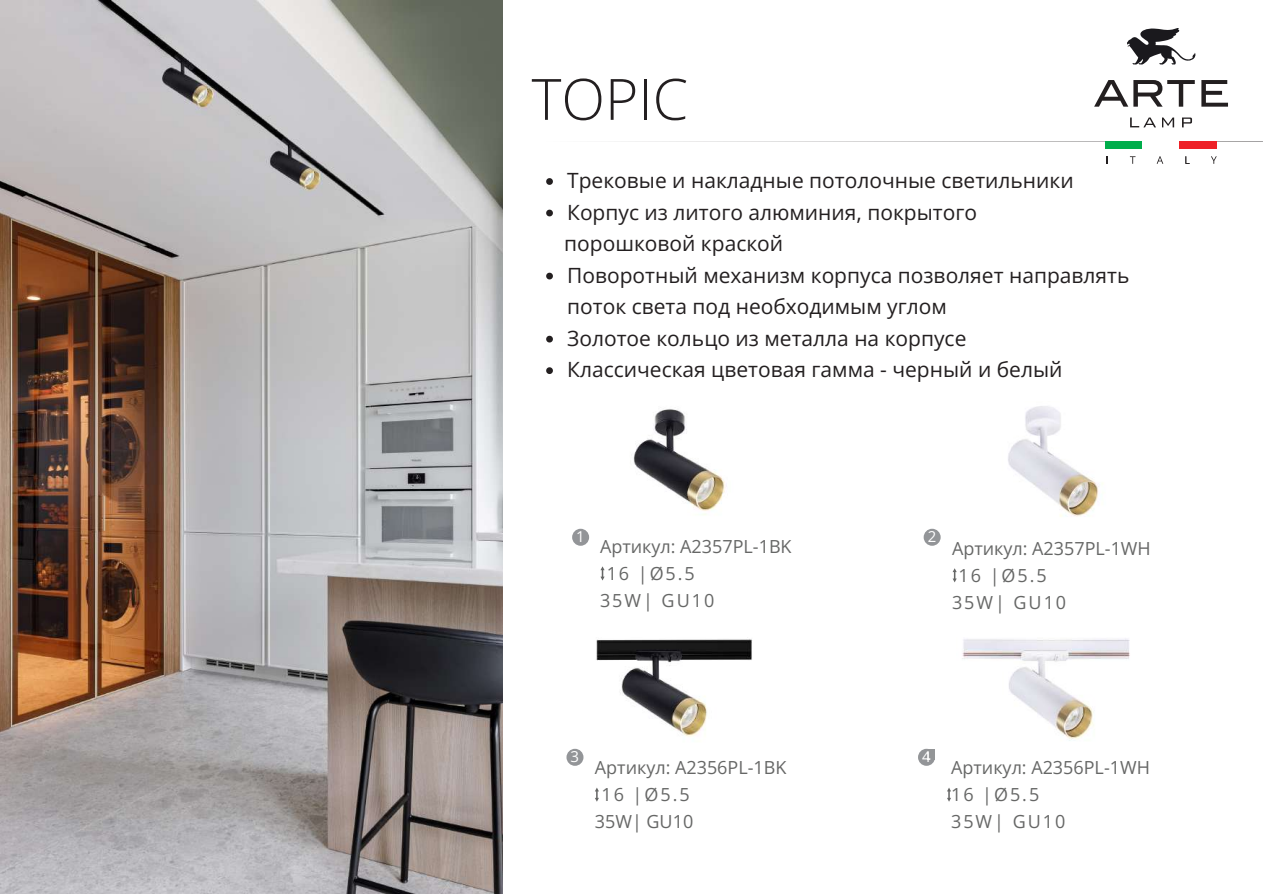
<style>
.page{position:relative;width:1263px;height:894px;background:#fff}
.page>*{position:absolute;margin:0;border:0;box-sizing:border-box;transform-origin:0 0}
.t1{font:300 57px "Open Sans";color:#231f20}
.t2{font:21px/31.5px "Open Sans";color:#231f20}
.t3{font:18px/27px "Open Sans";color:#666766}
.t4{font:15px "Open Sans";color:#fff}
</style>
<div class="page">
<div style="left:572px;top:528px;width:17px;height:17px;background:#939598;border-radius:50%"></div>
<div style="left:924px;top:528px;width:17px;height:17px;background:#939598;border-radius:50%"></div>
<svg style="left:1127px;top:28px;width:68px;height:36px"></svg>
<hr style="left:533px;top:141px;width:730px;height:1px;background:#231f20">
<div style="left:1106px;top:141px;width:37px;height:7px;background:#00ad4b"></div>
<div style="left:1143px;top:141px;width:36px;height:7px;background:#fff"></div>
<div style="left:1179px;top:141px;width:37px;height:7px;background:#ee2127"></div>
<svg style="left:1130px;top:156px;width:5px;height:8px"></svg>
<svg style="left:1157px;top:156px;width:6px;height:8px"></svg>
<svg style="left:1185px;top:156px;width:4px;height:8px"></svg>
<svg style="left:1211px;top:156px;width:6px;height:8px"></svg>
<svg style="left:1094px;top:80px;width:101px;height:27px"></svg>
<svg style="left:1201px;top:80px;width:27px;height:27px"></svg>
<svg style="left:1130px;top:117px;width:26px;height:10px"></svg>
<svg style="left:1162px;top:117px;width:12px;height:10px"></svg>
<svg style="left:1182px;top:117px;width:10px;height:10px"></svg>
<svg style="left:600px;top:566px;width:5px;height:14px"></svg>
<svg style="left:953px;top:568px;width:4px;height:14px"></svg>
<img style="left:633px;top:409px;width:94px;height:106px">
<img style="left:1008px;top:406px;width:95px;height:111px">
<img style="left:0;top:0;width:503px;height:893px">
<div style="left:566px;top:748px;width:17px;height:17px;background:#939598;border-radius:50%"></div>
<div style="left:918px;top:748px;width:17px;height:17px;background:#939598;border-radius:50%"></div>
<div style="left:927px;top:748px;width:8px;height:11px;background:#939597"></div>
<svg style="left:927px;top:752px;width:2px;height:7px"></svg>
<svg style="left:595px;top:787px;width:4px;height:14px"></svg>
<svg style="left:947px;top:788px;width:4px;height:13px"></svg>
<img style="left:962px;top:638px;width:168px;height:103px">
<img style="left:596px;top:639px;width:156px;height:98px">
<svg style="left:546px;top:178px;width:7px;height:7px"></svg>
<svg style="left:546px;top:209px;width:7px;height:7px"></svg>
<svg style="left:546px;top:272px;width:7px;height:7px"></svg>
<svg style="left:546px;top:335px;width:7px;height:7px"></svg>
<svg style="left:546px;top:367px;width:7px;height:7px"></svg>
<h1 class="t1" style="left:531px;top:59px;width:158px">TOPIC</h1>
<p class="t2" style="left:564px;top:164px;width:567px">Трековые и накладные потолочные светильники Корпус из литого алюминия, покрытого<br>порошковой краской<br>Поворотный механизм корпуса позволяет направлять поток света под необходимым углом<br>Золотое кольцо из металла на корпусе<br>Классическая цветовая гамма - черный и белый</p>
<p class="t4" style="left:576px;top:525px;width:10px">1</p>
<p class="t4" style="left:928px;top:525px;width:10px">2</p>
<p class="t3" style="left:600px;top:532px;width:193px">Артикул: A2357PL-1BK</p>
<p class="t3" style="left:607px;top:559px;width:90px">16 |Ø5.5</p>
<p class="t3" style="left:600px;top:586px;width:116px">35W| GU10</p>
<p class="t3" style="left:952px;top:534px;width:200px">Артикул: A2357PL-1WH</p>
<p class="t3" style="left:959px;top:561px;width:90px">16 |Ø5.5</p>
<p class="t3" style="left:952px;top:588px;width:116px">35W| GU10</p>
<p class="t4" style="left:570px;top:745px;width:10px">3</p>
<p class="t4" style="left:922px;top:745px;width:10px">4</p>
<p class="t3" style="left:595px;top:753px;width:193px">Артикул: A2356PL-1BK</p>
<p class="t3" style="left:601px;top:780px;width:90px">16 |Ø5.5</p>
<p class="t3" style="left:595px;top:807px;width:100px">35W| GU10</p>
<p class="t3" style="left:951px;top:753px;width:200px">Артикул: A2356PL-1WH<br>16 |Ø5.5<br>35W| GU10</p>
</div>
